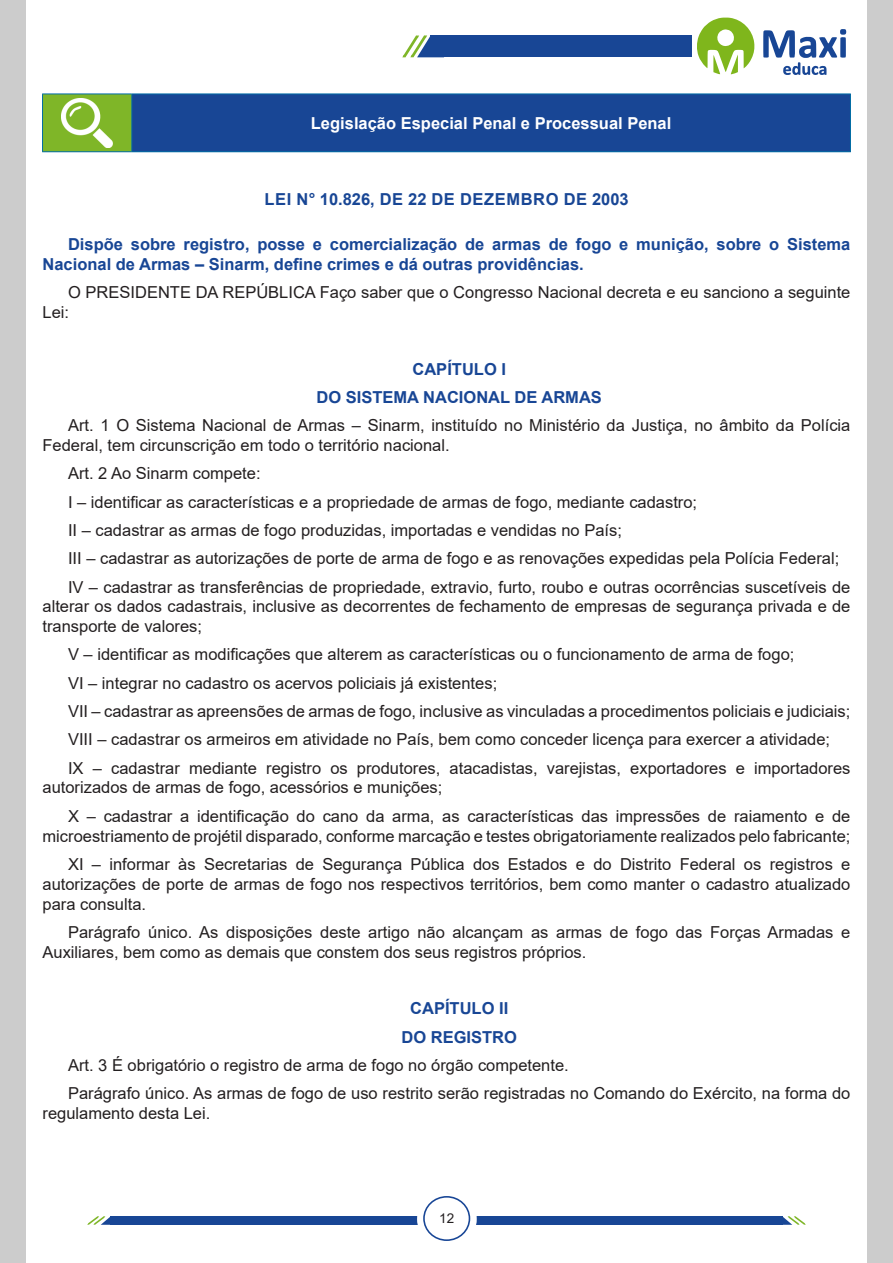
<style>
.page{position:relative;width:893px;height:1263px;background:#fff}
.page>*{position:absolute;margin:0;border:0;box-sizing:border-box;transform-origin:0 0}
.t1{font:16.5px/19.8px "Arial";color:#231f20}
.TITULO_DE_LEI{font:700 16.5px/19.8px "Arial";color:#184695}
.t2{font:700 16.5px "Arial";color:#fff}
.TITULO_DE_LEI-2{font:700 16.5px "Arial";letter-spacing:.035em;color:#184695}
.t3{font:13.5px "Arial";color:#231f20}
</style>
<div class="page">
<div style="left:431px;top:35px;width:261px;height:22px;background:#184695"></div>
<svg style="left:697px;top:17px;width:58px;height:58px"></svg>
<svg style="left:763px;top:29px;width:83px;height:46px"></svg>
<svg style="left:402px;top:35px;width:42px;height:23px"></svg>
<div style="left:0;top:0;width:26px;height:1263px;background:#ccc"></div>
<div style="left:867px;top:0;width:26px;height:1263px;background:#ccc"></div>
<div style="left:111px;top:1216px;width:312px;height:9px;background:#184695"></div>
<svg style="left:87px;top:1216px;width:24px;height:9px"></svg>
<div style="left:470px;top:1216px;width:312px;height:9px;background:#184695"></div>
<svg style="left:782px;top:1216px;width:24px;height:9px"></svg>
<div style="left:418px;top:1192px;width:58px;height:55px;background:#fff;border-radius:50%"></div>
<div style="left:417px;top:1191px;width:60px;height:57px;border:2px solid #fff;border-radius:50%"></div>
<div style="left:423px;top:1196px;width:47px;height:45px;border:2px solid #184696;border-radius:50%"></div>
<div style="left:43px;top:94px;width:89px;height:58px;background:#7fb628"></div>
<div style="left:132px;top:94px;width:718px;height:58px;background:#184695"></div>
<hr style="left:42px;top:94px;width:90px;height:1px;background:#036ea6">
<hr style="left:42px;top:94px;width:1px;height:57px;background:#036ea6">
<hr style="left:42px;top:151px;width:90px;height:1px;background:#036ea6">
<hr style="left:132px;top:94px;width:719px;height:1px;background:#036ea6">
<hr style="left:131px;top:94px;width:1px;height:57px;background:#036ea6">
<hr style="left:850px;top:94px;width:1px;height:57px;background:#036ea6">
<hr style="left:132px;top:151px;width:719px;height:1px;background:#036ea6">
<img style="left:62px;top:98px;width:50px;height:49px">
<p class="t2" style="left:311px;top:111px;width:362px">Legislação Especial Penal e Processual Penal</p>
<p class="TITULO_DE_LEI-2" style="left:264px;top:187px;width:366px">LEI N° 10.826, DE 22 DE DEZEMBRO DE 2003</p>
<p class="TITULO_DE_LEI" style="left:43px;top:235px;width:809px;text-indent:26px">Dispõe sobre registro, posse e comercialização de armas de fogo e munição, sobre o Sistema<br>Nacional de Armas – Sinarm, define crimes e dá outras providências.</p>
<p class="t1" style="left:43px;top:282px;width:809px;text-indent:26px">O PRESIDENTE DA REPÚBLICA Faço saber que o Congresso Nacional decreta e eu sanciono a seguinte<br>Lei:</p>
<p class="TITULO_DE_LEI" style="left:412px;top:359px;width:95px">CAPÍTULO I</p>
<p class="TITULO_DE_LEI" style="left:317px;top:387px;width:287px">DO SISTEMA NACIONAL DE ARMAS</p>
<p class="t1" style="left:43px;top:415px;width:809px;text-indent:26px">Art. 1 O Sistema Nacional de Armas – Sinarm, instituído no Ministério da Justiça, no âmbito da Polícia<br>Federal, tem circunscrição em todo o território nacional.</p>
<p class="t1" style="left:68px;top:463px;width:194px">Art. 2 Ao Sinarm compete:</p>
<p class="t1" style="left:68px;top:492px;width:631px">I – identificar as características e a propriedade de armas de fogo, mediante cadastro;</p>
<p class="t1" style="left:68px;top:520px;width:555px">II – cadastrar as armas de fogo produzidas, importadas e vendidas no País;</p>
<p class="t1" style="left:68px;top:548px;width:773px">III – cadastrar as autorizações de porte de arma de fogo e as renovações expedidas pela Polícia Federal;</p>
<p class="t1" style="left:43px;top:577px;width:809px;text-align:justify;text-indent:26px">IV – cadastrar as transferências de propriedade, extravio, furto, roubo e outras ocorrências suscetíveis de alterar os dados cadastrais, inclusive as decorrentes de fechamento de empresas de segurança privada e de transporte de valores;</p>
<p class="t1" style="left:68px;top:645px;width:728px">V – identificar as modificações que alterem as características ou o funcionamento de arma de fogo;</p>
<p class="t1" style="left:68px;top:673px;width:431px">VI – integrar no cadastro os acervos policiais já existentes;</p>
<p class="t1" style="left:68px;top:701px;width:784px">VII – cadastrar as apreensões de armas de fogo, inclusive as vinculadas a procedimentos policiais e judiciais;</p>
<p class="t1" style="left:68px;top:729px;width:764px">VIII – cadastrar os armeiros em atividade no País, bem como conceder licença para exercer a atividade;</p>
<p class="t1" style="left:43px;top:758px;width:809px;text-indent:26px">IX – cadastrar mediante registro os produtores, atacadistas, varejistas, exportadores e importadores autorizados de armas de fogo, acessórios e munições;</p>
<p class="t1" style="left:43px;top:806px;width:809px;text-align:right">X – cadastrar a identificação do cano da arma, as características das impressões de raiamento e de microestriamento de projétil disparado, conforme marcação e testes obrigatoriamente realizados pelo fabricante;</p>
<p class="t1" style="left:43px;top:854px;width:809px;text-align:justify;text-indent:26px">XI – informar às Secretarias de Segurança Pública dos Estados e do Distrito Federal os registros e autorizações de porte de armas de fogo nos respectivos territórios, bem como manter o cadastro atualizado para consulta.</p>
<p class="t1" style="left:43px;top:922px;width:809px;text-indent:26px">Parágrafo único. As disposições deste artigo não alcançam as armas de fogo das Forças Armadas e<br>Auxiliares, bem como as demais que constem dos seus registros próprios.</p>
<p class="TITULO_DE_LEI" style="left:410px;top:999px;width:100px">CAPÍTULO II</p>
<p class="TITULO_DE_LEI" style="left:401px;top:1027px;width:117px">DO REGISTRO</p>
<p class="t1" style="left:68px;top:1055px;width:502px">Art. 3 É obrigatório o registro de arma de fogo no órgão competente.</p>
<p class="t1" style="left:43px;top:1083px;width:809px;text-indent:26px">Parágrafo único. As armas de fogo de uso restrito serão registradas no Comando do Exército, na forma do regulamento desta Lei.</p>
<p class="t3" style="left:439px;top:1209px;width:17px">12</p>
</div>
